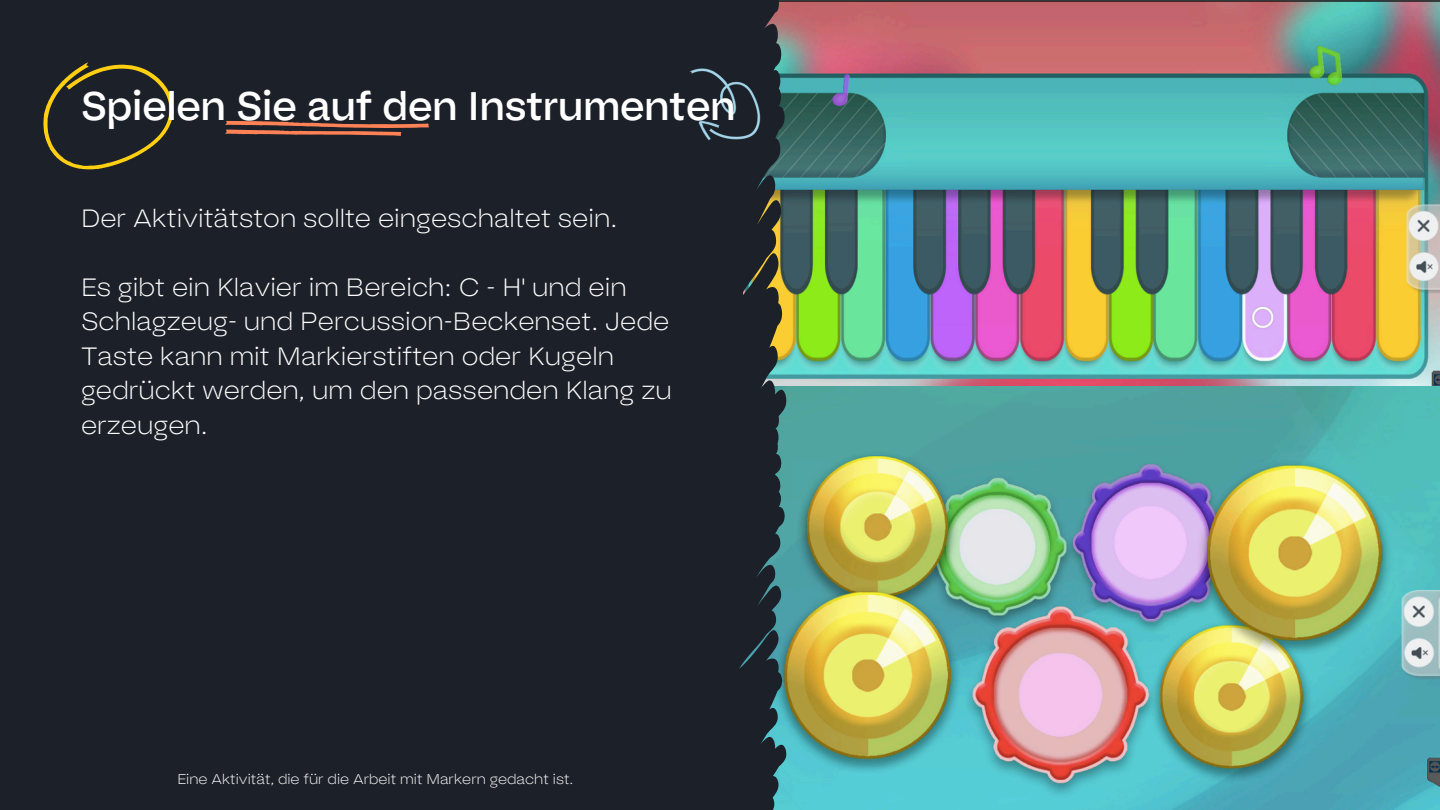
<style>
.page{position:relative;width:1440px;height:810px;background:#1c2028}
.page>*{position:absolute;margin:0;border:0;box-sizing:border-box;transform-origin:0 0}
.t1{font:39.8px "Bauziet Norm Medium";color:#fff}
.t2{font:300 expanded 25px/34.5px "Bauziet";color:#fff}
.t3{font:300 expanded 14px "Bauziet";color:#fff}
</style>
<div class="page">
<img style="left:786px;top:0;width:654px;height:387px">
<img style="left:786px;top:387px;width:654px;height:423px">
<svg style="left:739px;top:0;width:47px;height:810px"></svg>
<svg style="left:225px;top:121px;width:204px;height:15px"></svg>
<svg style="left:43px;top:62px;width:131px;height:108px"></svg>
<img style="left:690px;top:50px;width:83px;height:110px">
<h2 class="t1" style="left:81px;top:79px;width:656px">Spielen Sie auf den Instrumenten</h2>
<p class="t2" style="left:81px;top:200px;width:538px">Der Aktivitätston sollte eingeschaltet sein.</p>
<h1 class="t2" style="left:81px;top:269px;width:592px">Es gibt ein Klavier im Bereich: C - H' und ein Schlagzeug- und Percussion-Beckenset. Jede Taste kann mit Markierstiften oder Kugeln gedrückt werden, um den passenden Klang zu erzeugen.</h1>
<p class="t3" style="left:177px;top:770px;width:398px">Eine Aktivität, die für die Arbeit mit Markern gedacht ist.</p>
</div>
